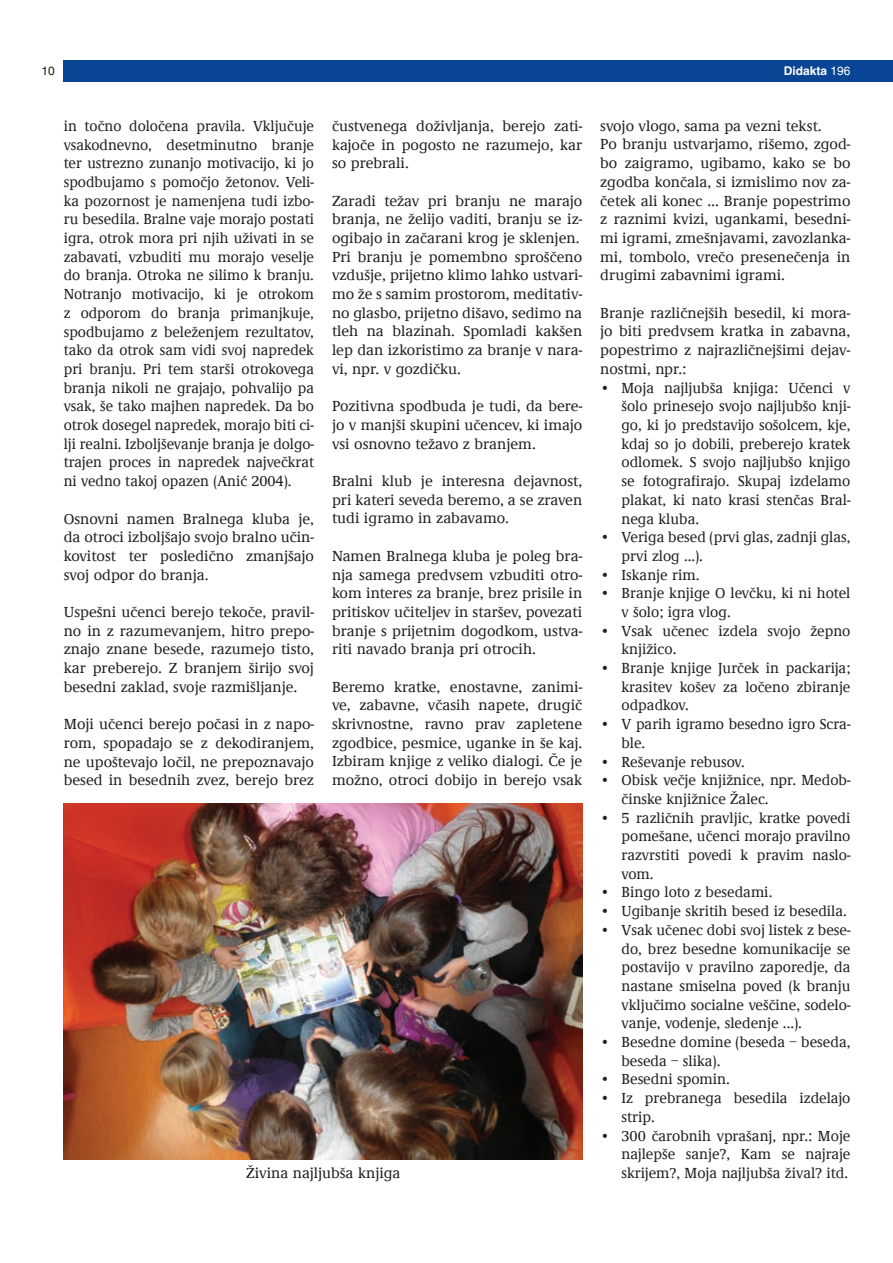
<style>
.page{position:relative;width:893px;height:1263px;background:#fff}
.page>*{position:absolute;margin:0;border:0;box-sizing:border-box;transform-origin:0 0}
.t1{font:500 15px/18.8px "Demos LT";color:#231f20;text-align:justify}
.t2{font:500 15px/18.8px "Demos LT";color:#231f20;text-align:justify;scale:.96 1}
.t3{font:500 15px "Demos LT";color:#1e1f1e}
.t4{font:700 12px "Helvetica CE";color:#fff}
.t5{font:12px "Helvetica CE";color:#231f20}
.s1{font-weight:400}
</style>
<div class="page">
<div style="left:64px;top:60px;width:829px;height:21px;background:#094594"></div>
<img style="left:64px;top:804px;width:519px;height:355px">
<p class="t5" style="left:41px;top:64px;width:15px">10</p>
<p class="t4" style="left:784px;top:63px;width:68px">Didakta <span class="s1">196</span></p>
<p class="t2" style="left:64px;top:117px;width:262px">in točno določena pravila. Vključuje vsakodnevno, desetminutno branje ter ustrezno zunanjo motivacijo, ki jo spodbujamo s pomočjo žetonov. Veli&shy;ka pozornost je namenjena tudi izbo&shy;ru besedila. Bralne vaje morajo postati igra, otrok mora pri njih uživati in se zabavati, vzbuditi mu morajo veselje do branja. Otroka ne silimo k branju.<br>Notranjo motivacijo, ki je otrokom z odporom do branja primanjkuje, spodbujamo z beleženjem rezultatov, tako da otrok sam vidi svoj napredek pri branju. Pri tem starši otrokovega branja nikoli ne grajajo, pohvalijo pa vsak, še tako majhen napredek. Da bo otrok dosegel napredek, morajo biti ci&shy;lji realni. Izboljševanje branja je dolgo&shy;trajen proces in napredek največkrat ni vedno takoj opazen (Anić 2004).</p>
<p class="t1" style="left:64px;top:510px;width:252px">Osnovni namen Bralnega kluba je, da otroci izboljšajo svojo bralno učin&shy;kovitost ter posledično zmanjšajo svoj odpor do branja.</p>
<p class="t1" style="left:64px;top:603px;width:252px">Uspešni učenci berejo tekoče, pravil&shy;no in z razumevanjem, hitro prepo&shy;znajo znane besede, razumejo tisto, kar preberejo. Z branjem širijo svoj besedni zaklad, svoje razmišljanje.</p>
<p class="t1" style="left:64px;top:715px;width:252px">Moji učenci berejo počasi in z napo&shy;rom, spopadajo se z dekodiranjem, ne upoštevajo ločil, ne prepoznavajo besed in besednih zvez, berejo brez</p>
<p class="t1" style="left:332px;top:117px;width:252px">čustvenega doživljanja, berejo zati&shy;kajoče in pogosto ne razumejo, kar so prebrali.</p>
<p class="t1" style="left:332px;top:192px;width:252px;text-align:left">Zaradi težav pri branju ne marajo branja, ne želijo vaditi, branju se iz&shy;ogibajo in začarani krog je sklenjen.<br>Pri branju je pomembno sproščeno vzdušje, prijetno klimo lahko ustvari&shy;mo že s samim prostorom, meditativ&shy;no glasbo, prijetno dišavo, sedimo na tleh na blazinah. Spomladi kakšen lep dan izkoristimo za branje v nara&shy;vi, npr. v gozdičku.</p>
<p class="t1" style="left:332px;top:397px;width:252px">Pozitivna spodbuda je tudi, da bere&shy;jo v manjši skupini učencev, ki imajo vsi osnovno težavo z branjem.</p>
<p class="t1" style="left:332px;top:472px;width:252px">Bralni klub je interesna dejavnost, pri kateri seveda beremo, a se zraven tudi igramo in zabavamo.</p>
<p class="t1" style="left:332px;top:547px;width:252px">Namen Bralnega kluba je poleg bra&shy;nja samega predvsem vzbuditi otro&shy;kom interes za branje, brez prisile in pritiskov učiteljev in staršev, povezati branje s prijetnim dogodkom, ustva&shy;riti navado branja pri otrocih.</p>
<p class="t1" style="left:332px;top:678px;width:252px">Beremo kratke, enostavne, zanimi&shy;ve, zabavne, včasih napete, drugič skrivnostne, ravno prav zapletene zgodbice, pesmice, uganke in še kaj.<br>Izbiram knjige z veliko dialogi. Če je možno, otroci dobijo in berejo vsak</p>
<p class="t1" style="left:600px;top:117px;width:252px;text-align:left">svojo vlogo, sama pa vezni tekst.<br>Po branju ustvarjamo, rišemo, zgod&shy;bo zaigramo, ugibamo, kako se bo zgodba končala, si izmislimo nov za&shy;četek ali konec … Branje popestrimo z raznimi kvizi, ugankami, besedni&shy;mi igrami, zmešnjavami, zavozlanka&shy;mi, tombolo, vrečo presenečenja in drugimi zabavnimi igrami.</p>
<p class="t1" style="left:600px;top:304px;width:252px">Branje različnejših besedil, ki mora&shy;jo biti predvsem kratka in zabavna, popestrimo z najrazličnejšimi dejav&shy;nostmi, npr.:</p>
<p class="t1" style="left:621px;top:379px;width:230px;text-indent:-21px">• Moja najljubša knjiga: Učenci v šolo prinesejo svojo najljubšo knji&shy;go, ki jo predstavijo sošolcem, kje, kdaj so jo dobili, preberejo kratek odlomek. S svojo najljubšo knjigo se fotografirajo. Skupaj izdelamo plakat, ki nato krasi stenčas Bral&shy;nega kluba.</p>
<p class="t1" style="left:621px;top:528px;width:230px;text-indent:-21px">• Veriga besed (prvi glas, zadnji glas, prvi zlog ...).</p>
<p class="t1" style="left:600px;top:566px;width:101px">• Iskanje rim.</p>
<p class="t1" style="left:621px;top:584px;width:230px;text-indent:-21px">• Branje knjige O levčku, ki ni hotel v šolo; igra vlog.</p>
<p class="t1" style="left:621px;top:622px;width:230px;text-indent:-21px">• Vsak učenec izdela svojo žepno knjižico.</p>
<p class="t1" style="left:621px;top:659px;width:230px;text-indent:-21px">• Branje knjige Jurček in packarija; krasitev košev za ločeno zbiranje odpadkov.</p>
<p class="t1" style="left:621px;top:715px;width:230px;text-indent:-21px">• V parih igramo besedno igro Scra&shy;ble.</p>
<p class="t1" style="left:600px;top:753px;width:146px">• Reševanje rebusov.</p>
<p class="t1" style="left:621px;top:771px;width:230px;text-indent:-21px">• Obisk večje knjižnice, npr. Medob&shy;činske knjižnice Žalec.</p>
<p class="t1" style="left:621px;top:809px;width:230px;text-indent:-21px">• 5 različnih pravljic, kratke povedi pomešane, učenci morajo pravilno razvrstiti povedi k pravim naslo&shy;vom.</p>
<p class="t1" style="left:600px;top:883px;width:174px">• Bingo loto z besedami.</p>
<p class="t1" style="left:600px;top:902px;width:248px">• Ugibanje skritih besed iz besedila.</p>
<p class="t1" style="left:621px;top:921px;width:230px;text-indent:-21px">• Vsak učenec dobi svoj listek z bese&shy;do, brez besedne komunikacije se postavijo v pravilno zaporedje, da nastane smiselna poved (k branju vključimo socialne veščine, sodelo&shy;vanje, vodenje, sledenje ...).</p>
<p class="t1" style="left:621px;top:1033px;width:230px;text-indent:-21px">• Besedne domine (beseda – beseda, beseda – slika).</p>
<p class="t1" style="left:600px;top:1070px;width:131px">• Besedni spomin.</p>
<p class="t1" style="left:621px;top:1089px;width:230px;text-indent:-21px">• Iz prebranega besedila izdelajo strip.</p>
<p class="t1" style="left:600px;top:1126px;width:252px;text-align:right">• 300 čarobnih vprašanj, npr.: Moje najlepše sanje?, Kam se najraje</p>
<p class="t3" style="left:246px;top:1165px;width:156px">Živina najljubša knjiga</p>
<p class="t1" style="left:621px;top:1164px;width:228px">skrijem?, Moja najljubša žival? itd.</p>
</div>
